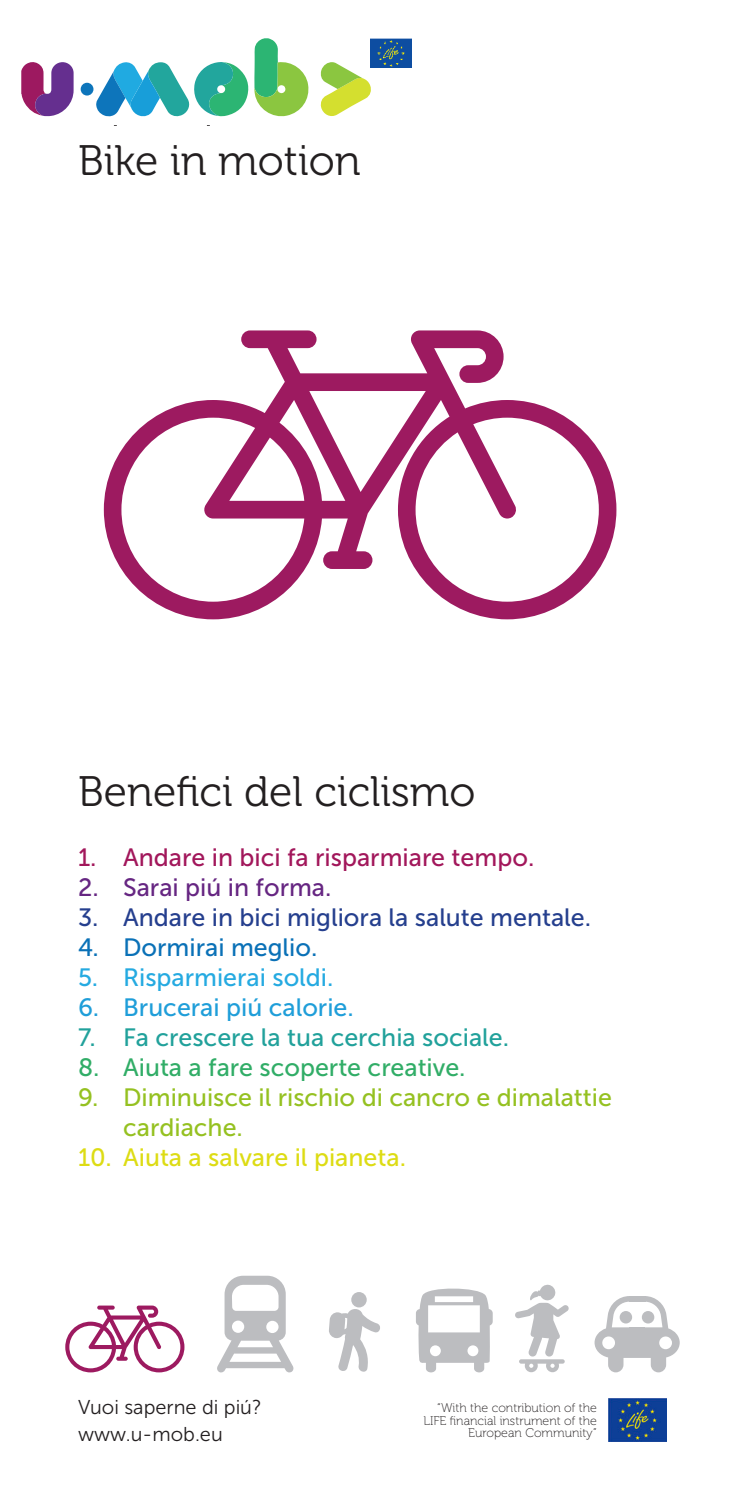
<style>
.page{position:relative;width:745px;height:1489px;background:#fff}
.page>*{position:absolute;margin:0;border:0;box-sizing:border-box;transform-origin:0 0}
.t1{font:42.5px "Museo 300";color:#231f20}
.t2{font:25px/30px "Museo Sans 500";color:#95c121}
.t3{font:25px "Museo Sans 500";color:#253f8e}
.t4{font:25px "Museo Sans 500";color:#a2175b}
.t5{font:25px "Museo Sans 500";color:#21a19b}
.t6{font:25px "Museo Sans 500";color:#31ad67}
.t7{font:25px "Museo Sans 500";color:#dddc14}
.t8{font:25px "Museo Sans 500";color:#1f9ed9}
.t9{font:25px "Museo Sans 500";color:#25aae1}
.t10{font:25px "Museo Sans 500";color:#662682}
.t11{font:25px "Museo Sans 500";color:#0a71b7}
.t12{font:20px "Museo Sans 300";color:#231f20}
.t13{font:12.5px/12.5px "Museo 100";color:#231f20;text-align:right}
</style>
<div class="page">
<svg style="left:21px;top:62px;width:53px;height:54px"></svg>
<svg style="left:320px;top:62px;width:51px;height:54px"></svg>
<div style="left:81px;top:83px;width:12px;height:13px;background:#0d75bb;border-radius:50%"></div>
<svg style="left:96px;top:38px;width:213px;height:79px"></svg>
<img style="left:370px;top:38px;width:41px;height:30px">
<svg style="left:104px;top:330px;width:512px;height:289px"></svg>
<svg style="left:329px;top:1307px;width:51px;height:65px"></svg>
<div style="left:351px;top:1291px;width:15px;height:16px;background:#bcbdc0;border-radius:50%"></div>
<svg style="left:416px;top:1288px;width:76px;height:84px"></svg>
<svg style="left:65px;top:1305px;width:119px;height:67px"></svg>
<svg style="left:217px;top:1275px;width:77px;height:97px"></svg>
<svg style="left:515px;top:1284px;width:53px;height:87px"></svg>
<svg style="left:594px;top:1296px;width:85px;height:76px"></svg>
<div style="left:628px;top:1295px;width:17px;height:6px;background:#bcbdc0"></div>
<div style="left:628px;top:1327px;width:16px;height:13px;background:#bcbdc0"></div>
<div style="left:641px;top:1310px;width:13px;height:13px;background:#bcbdc0;border-radius:50%"></div>
<div style="left:619px;top:1310px;width:12px;height:13px;background:#bcbdc0;border-radius:50%"></div>
<img style="left:608px;top:1398px;width:58px;height:43px">
<p class="t1" style="left:78px;top:138px;width:284px">Bike in motion</p>
<p class="t1" style="left:78px;top:768px;width:399px">Benefici del ciclismo</p>
<p class="t4" style="left:78px;top:843px;width:457px">1. Andare in bici fa risparmiare tempo.</p>
<p class="t10" style="left:78px;top:873px;width:255px">2. Sarai piú in forma.</p>
<p class="t3" style="left:78px;top:903px;width:514px">3. Andare in bici migliora la salute mentale.</p>
<p class="t11" style="left:78px;top:933px;width:241px">4. Dormirai meglio.</p>
<p class="t9" style="left:78px;top:963px;width:257px">5. Risparmierai soldi.</p>
<p class="t8" style="left:78px;top:993px;width:277px">6. Brucerai piú calorie.</p>
<p class="t5" style="left:78px;top:1023px;width:432px">7. Fa crescere la tua cerchia sociale.</p>
<p class="t6" style="left:78px;top:1053px;width:389px">8. Aiuta a fare scoperte creative.</p>
<p class="t2" style="left:123px;top:1082px;width:490px;text-indent:-45px">9. Diminuisce il rischio di cancro e dimalattie cardiache.</p>
<p class="t7" style="left:78px;top:1143px;width:329px">10. Aiuta a salvare il pianeta.</p>
<p class="t12" style="left:78px;top:1396px;width:185px">Vuoi saperne di piú?</p>
<p class="t12" style="left:78px;top:1423px;width:146px">www.u-mob.eu</p>
<p class="t13" style="left:423px;top:1401px;width:175px">“With the contribution of the<br>LIFE financial instrument of the<br>European Community”</p>
</div>
